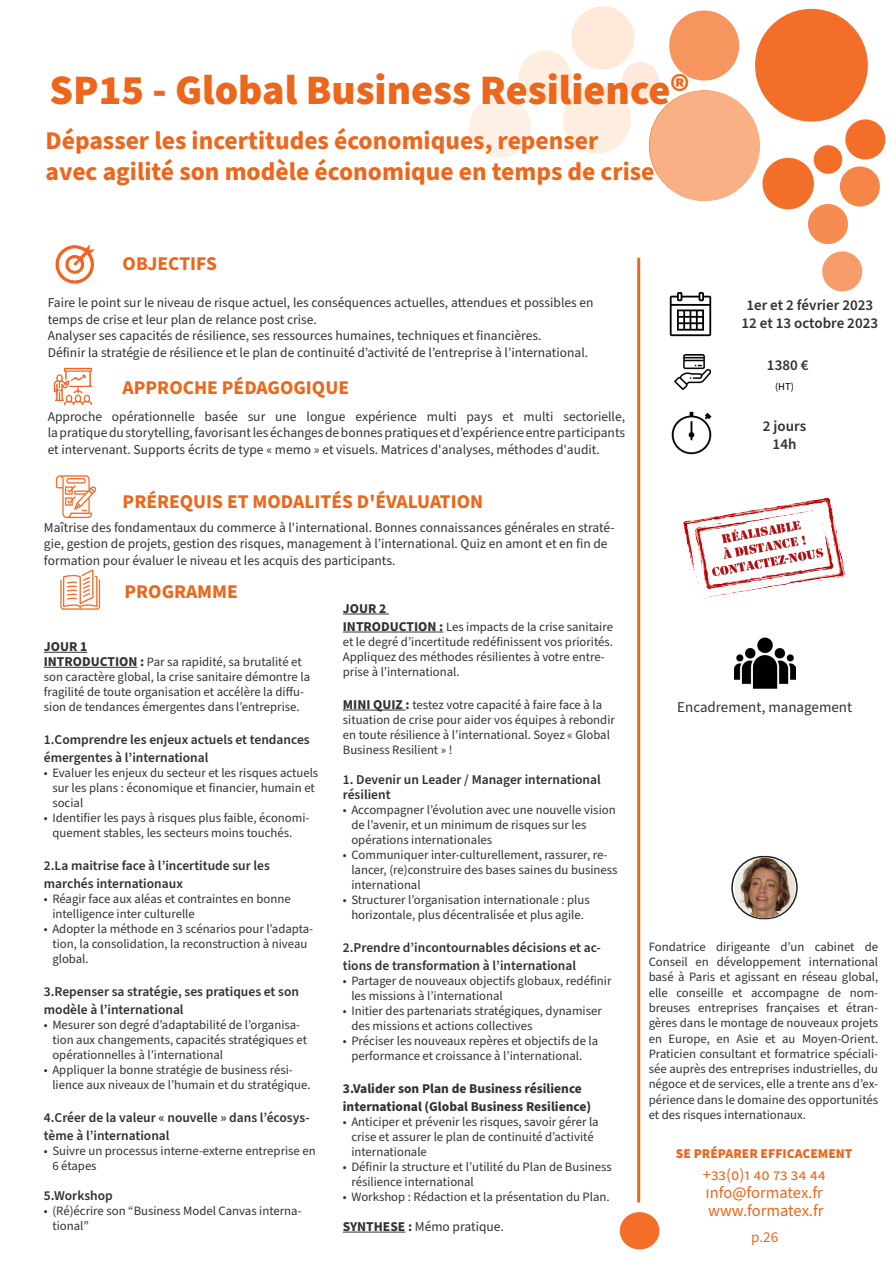
<style>
.page{position:relative;width:893px;height:1263px;background:#fff}
.page>*{position:absolute;margin:0;border:0;box-sizing:border-box;transform-origin:0 0}
.t1{font:900 42px "Source Sans Pro";color:#ec671b}
.t2{font:700 25.5px "Source Sans Pro";color:#ec671b}
.t3{font:700 19.5px "Source Sans Pro";color:#ec671b}
.t4{font:16.5px/18px "Source Sans Pro";color:#ec671b}
.Dates-S1{font:600 15px "Source Sans Pro";color:#323232}
.t5{font:15px "Source Sans Pro";color:#323232}
.Programme_-_Liste_pu{font:600 15px "Source Sans Pro";color:#323232}
.t6{font:15px "Source Sans Pro";color:#ec671b}
.Programme_-_Liste_pu-2{font:13.5px/16.5px "Source Sans Pro";color:#323232}
.Programme_-_Liste_pu-3{font:600 13.5px/18px "Source Sans Pro";color:#323232}
.Pedagogie{font:13.5px/16.5px "Source Sans Pro";color:#323232;text-align:justify}
.Programme_-_Liste_pu-4{font:700 13.5px "Source Sans Pro";color:#323232}
.t7{font:900 13.5px "Source Sans Pro";color:#ec671b}
.Programme_-_Liste_pu-5{font:12.75px/15px "Source Sans Pro";color:#323232}
.t8{font:10.5px "Source Sans Pro";color:#000}
.s1{font-weight:700;font-size:13.5px}
.s2{font-weight:700}
</style>
<div class="page">
<img style="left:669px;top:293px;width:43px;height:44px">
<svg style="left:732px;top:857px;width:65px;height:61px"></svg>
<div style="left:731px;top:856px;width:67px;height:63px;border:2px solid #231f20;border-radius:31px"></div>
<img style="left:671px;top:411px;width:41px;height:44px">
<img style="left:734px;top:637px;width:61px;height:52px">
<hr style="left:637px;top:258px;width:3px;height:944px;background:#ec671b">
<img style="left:684px;top:498px;width:162px;height:100px">
<svg style="left:55px;top:244px;width:39px;height:39px"></svg>
<svg style="left:54px;top:367px;width:37px;height:38px"></svg>
<svg style="left:55px;top:475px;width:42px;height:44px"></svg>
<svg style="left:60px;top:569px;width:40px;height:41px"></svg>
<img style="left:675px;top:354px;width:36px;height:36px">
<div style="left:620px;top:1212px;width:39px;height:37px;background:#f36e28;border-radius:50%"></div>
<svg style="left:822px;top:251px;width:41px;height:40px"></svg>
<svg style="left:469px;top:6px;width:417px;height:238px"></svg>
<hr style="left:44px;top:652px;width:43px;height:1px;background:#323232">
<hr style="left:44px;top:667px;width:93px;height:1px;background:#323232">
<hr style="left:343px;top:614px;width:46px;height:1px;background:#323232">
<hr style="left:343px;top:632px;width:100px;height:1px;background:#323232">
<hr style="left:343px;top:710px;width:63px;height:1px;background:#323232">
<hr style="left:343px;top:1232px;width:62px;height:1px;background:#323232">
<img style="left:734px;top:858px;width:61px;height:60px;border-radius:30px">
<p class="t1" style="left:49px;top:61px;width:642px">SP15 - Global Business Resilience®</p>
<p class="t2" style="left:46px;top:123px;width:554px">Dépasser les incertitudes économiques, repenser</p>
<p class="t2" style="left:46px;top:154px;width:610px">avec agilité son modèle économique en temps de crise</p>
<h3 class="t3" style="left:123px;top:251px;width:96px">OBJECTIFS</h3>
<p class="Programme_-_Liste_pu-2" style="left:48px;top:295px;width:547px">Faire le point sur le niveau de risque actuel, les conséquences actuelles, attendues et possibles en temps de crise et leur plan de relance post crise.</p>
<p class="Programme_-_Liste_pu-2" style="left:48px;top:328px;width:495px">Analyser ses capacités de résilience, ses ressources humaines, techniques et financières.</p>
<p class="Programme_-_Liste_pu-2" style="left:48px;top:344px;width:542px">Définir la stratégie de résilience et le plan de continuité d’activité de l’entreprise à l’international.</p>
<h3 class="t3" style="left:123px;top:374px;width:228px">APPROCHE PÉDAGOGIQUE</h3>
<p class="Pedagogie" style="left:48px;top:408px;width:579px">Approche opérationnelle basée sur une longue expérience multi pays et multi sectorielle, la pratique du storytelling, favorisant les échanges de bonnes pratiques et d’expérience entre participants et intervenant. Supports écrits de type « memo » et visuels. Matrices d'analyses, méthodes d'audit.</p>
<h3 class="t3" style="left:123px;top:488px;width:362px">PRÉREQUIS ET MODALITÉS D'ÉVALUATION</h3>
<p class="Programme_-_Liste_pu-2" style="left:44px;top:519px;width:572px">Maîtrise des fondamentaux du commerce à l'international. Bonnes connaissances générales en straté&shy;gie, gestion de projets, gestion des risques, management à l’international. Quiz en amont et en fin de formation pour évaluer le niveau et les acquis des participants.</p>
<h3 class="t3" style="left:125px;top:578px;width:115px">PROGRAMME</h3>
<p class="Programme_-_Liste_pu-4" style="left:44px;top:638px;width:45px">JOUR 1</p>
<p class="Programme_-_Liste_pu-5" style="left:44px;top:655px;width:268px"><span class="s1">INTRODUCTION :</span> Par sa rapidité, sa brutalité et son caractère global, la crise sanitaire démontre la fragilité de toute organisation et accélère la diffu&shy;sion de tendances émergentes dans l’entreprise.</p>
<p class="Programme_-_Liste_pu-3" style="left:44px;top:731px;width:267px">1.Comprendre les enjeux actuels et tendances émergentes à l’international</p>
<p class="Programme_-_Liste_pu-5" style="left:52px;top:766px;width:267px;text-indent:-9px">• Evaluer les enjeux du secteur et les risques actuels sur les plans : économique et financier, humain et social</p>
<p class="Programme_-_Liste_pu-5" style="left:52px;top:811px;width:259px;text-indent:-9px">• Identifier les pays à risques plus faible, économi&shy;quement stables, les secteurs moins touchés.</p>
<p class="Programme_-_Liste_pu-3" style="left:44px;top:857px;width:228px">2.La maitrise face à l’incertitude sur les</p>
<p class="Programme_-_Liste_pu-3" style="left:44px;top:875px;width:141px">marchés internationaux</p>
<p class="Programme_-_Liste_pu-5" style="left:52px;top:892px;width:240px;text-indent:-9px">• Réagir face aux aléas et contraintes en bonne intelligence inter culturelle</p>
<p class="Programme_-_Liste_pu-5" style="left:52px;top:922px;width:262px;text-indent:-9px">• Adopter la méthode en 3 scénarios pour l’adapta&shy;tion, la consolidation, la reconstruction à niveau global.</p>
<p class="Programme_-_Liste_pu-3" style="left:44px;top:983px;width:257px">3.Repenser sa stratégie, ses pratiques et son modèle à l’international</p>
<p class="Programme_-_Liste_pu-5" style="left:52px;top:1018px;width:256px;text-indent:-9px">• Mesurer son degré d’adaptabilité de l’organisa&shy;tion aux changements, capacités stratégiques et opérationnelles à l’international</p>
<p class="Programme_-_Liste_pu-5" style="left:52px;top:1063px;width:260px;text-indent:-9px">• Appliquer la bonne stratégie de business rési&shy;lience aux niveaux de l’humain et du stratégique.</p>
<p class="Programme_-_Liste_pu-3" style="left:44px;top:1109px;width:267px">4.Créer de la valeur « nouvelle » dans l’écosys&shy;tème à l’international</p>
<p class="Programme_-_Liste_pu-5" style="left:52px;top:1144px;width:265px;text-indent:-9px">• Suivre un processus interne-externe entreprise en<br>6 étapes</p>
<p class="Programme_-_Liste_pu-3" style="left:44px;top:1187px;width:70px">5.Workshop</p>
<p class="Programme_-_Liste_pu-5" style="left:52px;top:1204px;width:251px;text-indent:-9px">• (Ré)écrire son “Business Model Canvas interna&shy;tional”</p>
<p class="Programme_-_Liste_pu-4" style="left:343px;top:599px;width:45px">JOUR 2</p>
<p class="Programme_-_Liste_pu-5" style="left:343px;top:620px;width:272px"><span class="s1">INTRODUCTION :</span> Les impacts de la crise sanitaire et le degré d’incertitude redéfinissent vos priorités.</p>
<p class="Programme_-_Liste_pu-5" style="left:343px;top:650px;width:263px">Appliquez des méthodes résilientes à votre entre&shy;prise à l’international.</p>
<p class="Programme_-_Liste_pu-5" style="left:343px;top:698px;width:274px"><span class="s1">MINI QUIZ :</span> testez votre capacité à faire face à la situation de crise pour aider vos équipes à rebondir en toute résilience à l’international. Soyez « Global Business Resilient » !</p>
<p class="Programme_-_Liste_pu-3" style="left:343px;top:772px;width:259px;line-height:15px">1. Devenir un Leader / Manager international résilient</p>
<p class="Programme_-_Liste_pu-5" style="left:351px;top:803px;width:266px;text-indent:-9px">• Accompagner l’évolution avec une nouvelle vision de l’avenir, et un minimum de risques sur les opérations internationales</p>
<p class="Programme_-_Liste_pu-5" style="left:351px;top:848px;width:268px;text-indent:-9px">• Communiquer inter-culturellement, rassurer, re&shy;lancer, (re)construire des bases saines du business international</p>
<p class="Programme_-_Liste_pu-5" style="left:343px;top:893px;width:248px;text-align:center">• Structurer l’organisation internationale : plus horizontale, plus décentralisée et plus agile.</p>
<p class="Programme_-_Liste_pu-3" style="left:343px;top:939px;width:260px">2.Prendre d’incontournables décisions et ac&shy;tions de transformation à l’international</p>
<p class="Programme_-_Liste_pu-5" style="left:351px;top:974px;width:262px;text-indent:-9px">• Partager de nouveaux objectifs globaux, redéfinir les missions à l’international</p>
<p class="Programme_-_Liste_pu-5" style="left:351px;top:1004px;width:252px;text-indent:-9px">• Initier des partenariats stratégiques, dynamiser des missions et actions collectives</p>
<p class="Programme_-_Liste_pu-5" style="left:343px;top:1034px;width:257px;text-align:center">• Préciser les nouveaux repères et objectifs de la performance et croissance à l’international.</p>
<p class="Programme_-_Liste_pu-4" style="left:343px;top:1079px;width:241px">3.Valider son Plan de Business résilience</p>
<p class="Programme_-_Liste_pu-4" style="left:343px;top:1097px;width:250px">international (Global Business Resilience)</p>
<p class="Programme_-_Liste_pu-5" style="left:351px;top:1115px;width:249px;text-indent:-9px">• Anticiper et prévenir les risques, savoir gérer la crise et assurer le plan de continuité d’activité internationale</p>
<p class="Programme_-_Liste_pu-5" style="left:351px;top:1160px;width:262px;text-indent:-9px">• Définir la structure et l’utilité du Plan de Business résilience international</p>
<p class="Programme_-_Liste_pu-5" style="left:343px;top:1190px;width:268px">• Workshop : Rédaction et la présentation du Plan.</p>
<p class="Programme_-_Liste_pu-2" style="left:343px;top:1219px;width:163px"><span class="s2">SYNTHESE :</span> Mémo pratique.</p>
<p class="Dates-S1" style="left:746px;top:295px;width:129px">1er et 2 février 2023</p>
<p class="Dates-S1" style="left:741px;top:313px;width:138px">12 et 13 octobre 2023</p>
<p class="Programme_-_Liste_pu" style="left:767px;top:355px;width:43px">1380 €</p>
<p class="t8" style="left:775px;top:379px;width:20px">(HT)</p>
<p class="Dates-S1" style="left:763px;top:416px;width:45px">2 jours</p>
<p class="Dates-S1" style="left:773px;top:434px;width:25px">14h</p>
<p class="t5" style="left:677px;top:697px;width:176px">Encadrement, management</p>
<p class="Programme_-_Liste_pu-5" style="left:649px;top:939px;width:231px;text-align:justify">Fondatrice dirigeante d’un cabinet de Conseil en développement international basé à Paris et agissant en réseau global, elle conseille et accompagne de nom&shy;breuses entreprises françaises et étran&shy;gères dans le montage de nouveaux projets en Europe, en Asie et au Moyen-Orient.<br>Praticien consultant et formatrice spéciali&shy;sée auprès des entreprises industrielles, du négoce et de services, elle a trente ans d’ex&shy;périence dans le domaine des opportunités et des risques internationaux.</p>
<p class="t7" style="left:676px;top:1144px;width:178px">SE PRÉPARER EFFICACEMENT</p>
<p class="t4" style="left:703px;top:1166px;width:124px">+33(0)1 40 73 34 44 info@formatex.fr www.formatex.fr</p>
<p class="t6" style="left:751px;top:1226px;width:28px">p.22</p>
</div>
